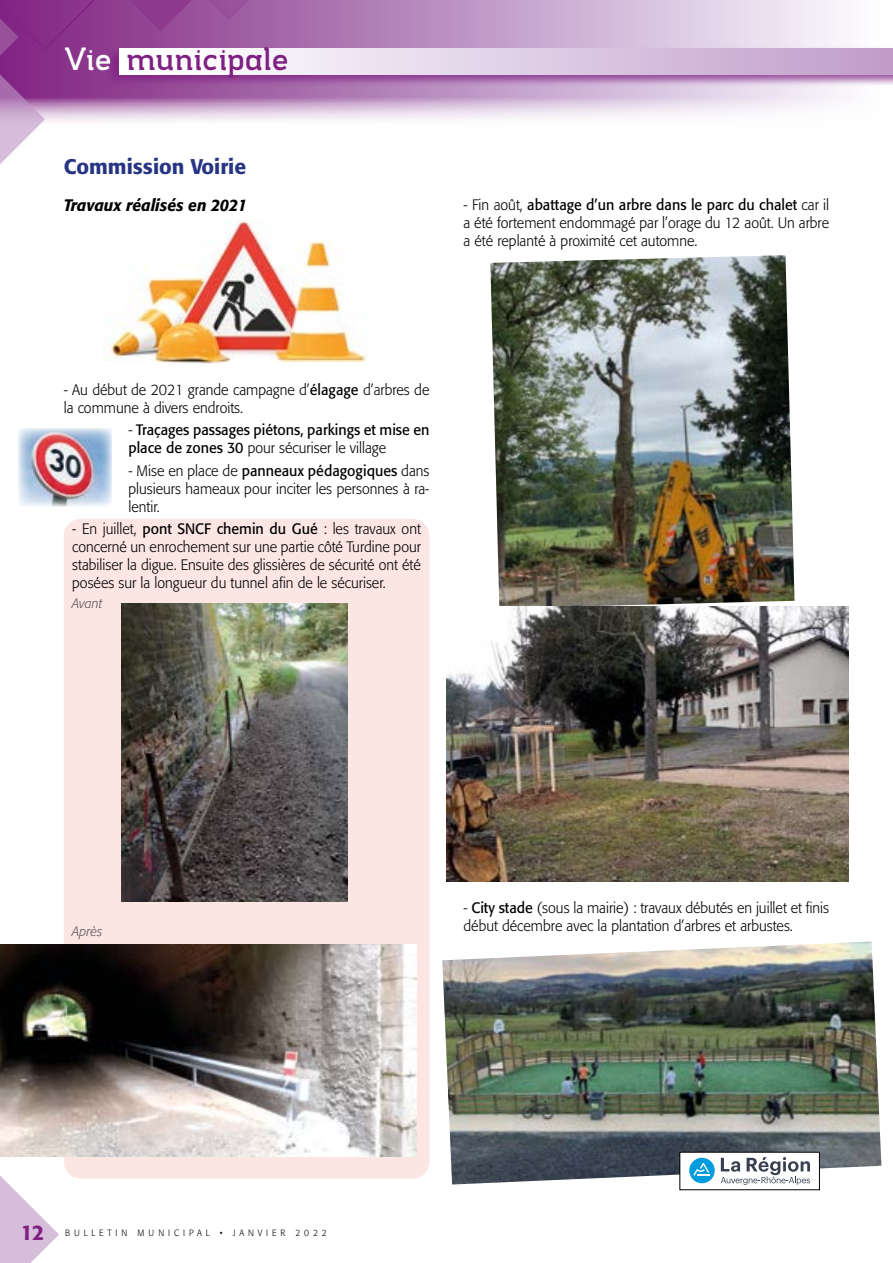
<style>
.page{position:relative;width:893px;height:1263px;background:#fff}
.page>*{position:absolute;margin:0;border:0;box-sizing:border-box;transform-origin:0 0}
.t1{font:30px "Musket";color:#7f2082}
.t2{font:500 21px "Formata";color:#283583}
.t3{font:500 21px "Formata";color:#7f2082}
.t4{font:italic 500 16.5px "Formata";color:#000;scale:.95 1}
.t5{font:300 15px/18px "Formata";color:#000;text-align:justify;scale:.95 1}
.t6{font:15px/18px "Formata";color:#000;scale:.95 1}
.t7{font:italic 300 13.5px "Formata";color:#575756;scale:.95 1}
.t8{font:300 9px "Formata";letter-spacing:.45em;color:#000;scale:.95 1}
.s1{color:#fff}
.s2{font-weight:400}
.s3{font-weight:300}
</style>
<div class="page">
<div style="left:64px;top:519px;width:365px;height:660px;background:#fce6e4;border-radius:17px"></div>
<svg style="left:0;top:1175px;width:59px;height:88px"></svg>
<svg style="left:0;top:0;width:854px;height:122px;background:#ccacd1"></svg>
<div style="left:106px;top:47px;width:787px;height:39px;background:#7f2082;opacity:.75"></div>
<div style="left:119px;top:49px;width:774px;height:25px;background:linear-gradient(to right,#fff,#c09dcb)"></div>
<svg style="left:129px;top:0;width:168px;height:31px;background:#99529b"></svg>
<svg style="left:0;top:0;width:108px;height:56px;background:#883189"></svg>
<svg style="left:0;top:62px;width:45px;height:102px"></svg>
<svg style="left:892px;top:47px;width:1px;height:39px"></svg>
<img style="left:122px;top:603px;width:225px;height:298px">
<img style="left:0;top:944px;width:417px;height:212px">
<img style="left:442px;top:941px;width:439px;height:243px">
<img style="left:490px;top:255px;width:304px;height:352px">
<img style="left:446px;top:607px;width:402px;height:274px">
<div style="left:680px;top:1152px;width:139px;height:38px;background:#fff"></div>
<svg style="left:721px;top:1157px;width:89px;height:28px"></svg>
<div style="left:689px;top:1158px;width:26px;height:25px;background:#009cdd;border-radius:50%"></div>
<svg style="left:693px;top:1163px;width:17px;height:13px"></svg>
<img style="left:19px;top:428px;width:92px;height:79px">
<img style="left:104px;top:219px;width:263px;height:145px">
<h1 class="t1" style="left:64px;top:41px;width:226px"><span class="s1">Vie</span> municipale</h1>
<h2 class="t2" style="left:64px;top:154px;width:184px">Commission Voirie</h2>
<p class="t4" style="left:64px;top:195px;width:194px">Travaux réalisés en 2021</p>
<p class="t5" style="left:463px;top:195px;width:386px">- Fin août, <span class="s2">abattage d’un arbre dans le parc du chalet</span> car il a été fortement endommagé par l’orage du 12 août. Un arbre a été replanté à proximité cet automne.</p>
<p class="t5" style="left:64px;top:381px;width:386px">- Au début de 2021 grande campagne d’<span class="s2">élagage</span> d’arbres de la commune à divers endroits.</p>
<p class="t6" style="left:128px;top:421px;width:318px"><span class="s3">-</span> Traçages passages piétons, parkings et mise en place de zones 30 <span class="s3">pour sécuriser le village</span></p>
<p class="t5" style="left:128px;top:461px;width:318px">- Mise en place de <span class="s2">panneaux pédagogiques</span> dans plusieurs hameaux pour inciter les personnes à ra&shy;lentir.</p>
<p class="t5" style="left:72px;top:520px;width:369px">- En juillet, <span class="s2">pont SNCF chemin du Gué</span> : les travaux ont concerné un enrochement sur une partie côté Turdine pour stabiliser la digue. Ensuite des glissières de sécurité ont été posées sur la longueur du tunnel afin de le sécuriser.</p>
<p class="t7" style="left:72px;top:596px;width:33px">Avant</p>
<p class="t7" style="left:72px;top:923px;width:33px">Après</p>
<h2 class="t3" style="left:21px;top:1219px;width:25px">12</h2>
<p class="t8" style="left:65px;top:1228px;width:277px">BULLETIN MUNICIPAL • JANVIER 2022</p>
<p class="t5" style="left:463px;top:899px;width:386px">- <span class="s2">City stade</span> (sous la mairie) : travaux débutés en juillet et finis début décembre avec la plantation d’arbres et arbustes.</p>
</div>
